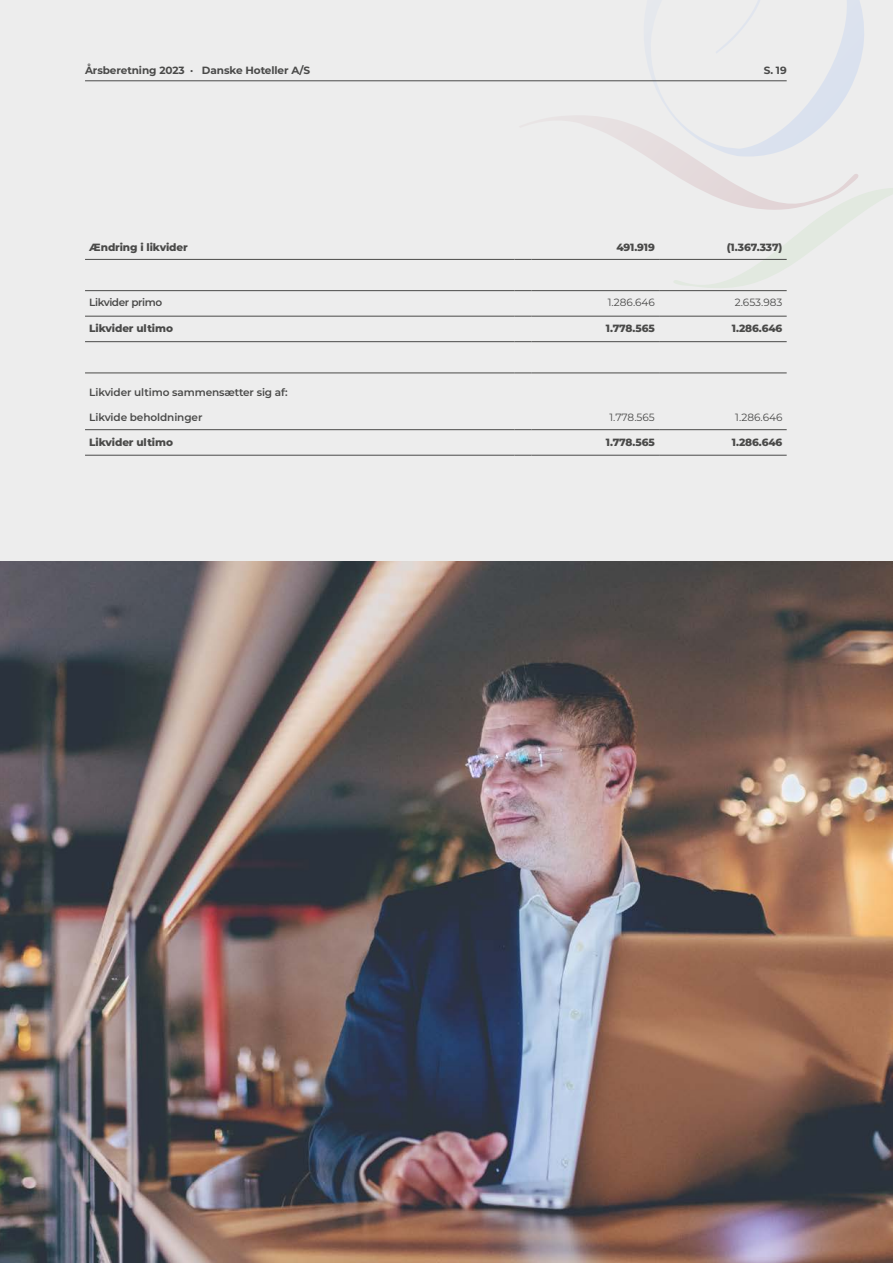
<style>
.page{position:relative;width:893px;height:1263px;background:#fff}
.page>*{position:absolute;margin:0;border:0;box-sizing:border-box;transform-origin:0 0}
.t1{font:800 10.5px "Montserrat";letter-spacing:-.01em;color:#4a4a49}
.t2{font:600 10.5px "Montserrat";letter-spacing:-.01em;color:#4a4a49}
.t3{font:700 10.5px "Montserrat";letter-spacing:-.01em;color:#4a4a49}
.t4{font:10.5px "Montserrat";color:#4a4a49}
.t5{font:600 10.5px "Montserrat";letter-spacing:-.04em;color:#4a4a49}
</style>
<div class="page">
<hr style="left:0;top:0;width:1px;height:1263px;background:#ededed">
<div style="left:1px;top:0;width:892px;height:1263px;background:#ededed"></div>
<hr style="left:85px;top:80px;width:702px;height:1px;background:#4a4a49">
<img style="left:0;top:561px;width:893px;height:702px">
<hr style="left:85px;top:259px;width:429px;height:1px;background:#4a4a49">
<hr style="left:85px;top:341px;width:429px;height:1px;background:#4a4a49">
<svg style="left:514px;top:341px;width:17px;height:1px"></svg>
<hr style="left:531px;top:341px;width:128px;height:1px;background:#4a4a49">
<hr style="left:659px;top:341px;width:128px;height:1px;background:#4a4a49">
<hr style="left:85px;top:455px;width:429px;height:1px;background:#4a4a49">
<svg style="left:514px;top:455px;width:17px;height:1px"></svg>
<hr style="left:531px;top:455px;width:128px;height:1px;background:#4a4a49">
<hr style="left:659px;top:455px;width:128px;height:1px;background:#4a4a49">
<hr style="left:85px;top:316px;width:429px;height:1px;background:#4a4a49">
<svg style="left:514px;top:316px;width:17px;height:1px"></svg>
<hr style="left:531px;top:316px;width:128px;height:1px;background:#4a4a49">
<hr style="left:659px;top:316px;width:128px;height:1px;background:#4a4a49">
<hr style="left:85px;top:429px;width:429px;height:1px;background:#4a4a49">
<svg style="left:514px;top:429px;width:17px;height:1px"></svg>
<hr style="left:531px;top:429px;width:128px;height:1px;background:#4a4a49">
<hr style="left:659px;top:429px;width:128px;height:1px;background:#4a4a49">
<hr style="left:85px;top:373px;width:429px;height:1px;background:#4a4a49">
<svg style="left:514px;top:373px;width:17px;height:1px"></svg>
<hr style="left:531px;top:373px;width:128px;height:1px;background:#4a4a49">
<hr style="left:659px;top:373px;width:128px;height:1px;background:#4a4a49">
<hr style="left:85px;top:290px;width:429px;height:1px;background:#4a4a49">
<svg style="left:514px;top:0;width:379px;height:291px"></svg>
<hr style="left:531px;top:290px;width:128px;height:1px;background:#4a4a49">
<hr style="left:659px;top:290px;width:128px;height:1px;background:#4a4a49">
<p class="t3" style="left:85px;top:63px;width:227px">Årsberetning 2023 · Danske Hoteller A/S</p>
<p class="t3" style="left:764px;top:63px;width:25px">S. 19</p>
<p class="t1" style="left:89px;top:239px;width:100px">Ændring i likvider</p>
<p class="t1" style="left:616px;top:239px;width:40px">491.919</p>
<p class="t1" style="left:727px;top:239px;width:57px">(1.367.337)</p>
<p class="t5" style="left:89px;top:295px;width:74px">Likvider primo</p>
<p class="t4" style="left:608px;top:295px;width:49px">1.286.646</p>
<p class="t4" style="left:735px;top:295px;width:49px">2.653.983</p>
<p class="t1" style="left:89px;top:321px;width:85px">Likvider ultimo</p>
<p class="t1" style="left:606px;top:321px;width:50px">1.778.565</p>
<p class="t1" style="left:732px;top:321px;width:52px">1.286.646</p>
<p class="t2" style="left:89px;top:384px;width:200px">Likvider ultimo sammensætter sig af:</p>
<p class="t2" style="left:89px;top:410px;width:115px">Likvide beholdninger</p>
<p class="t4" style="left:609px;top:410px;width:47px">1.778.565</p>
<p class="t4" style="left:735px;top:410px;width:49px">1.286.646</p>
<p class="t1" style="left:89px;top:434px;width:85px">Likvider ultimo</p>
<p class="t1" style="left:606px;top:434px;width:50px">1.778.565</p>
<p class="t1" style="left:732px;top:434px;width:52px">1.286.646</p>
</div>
